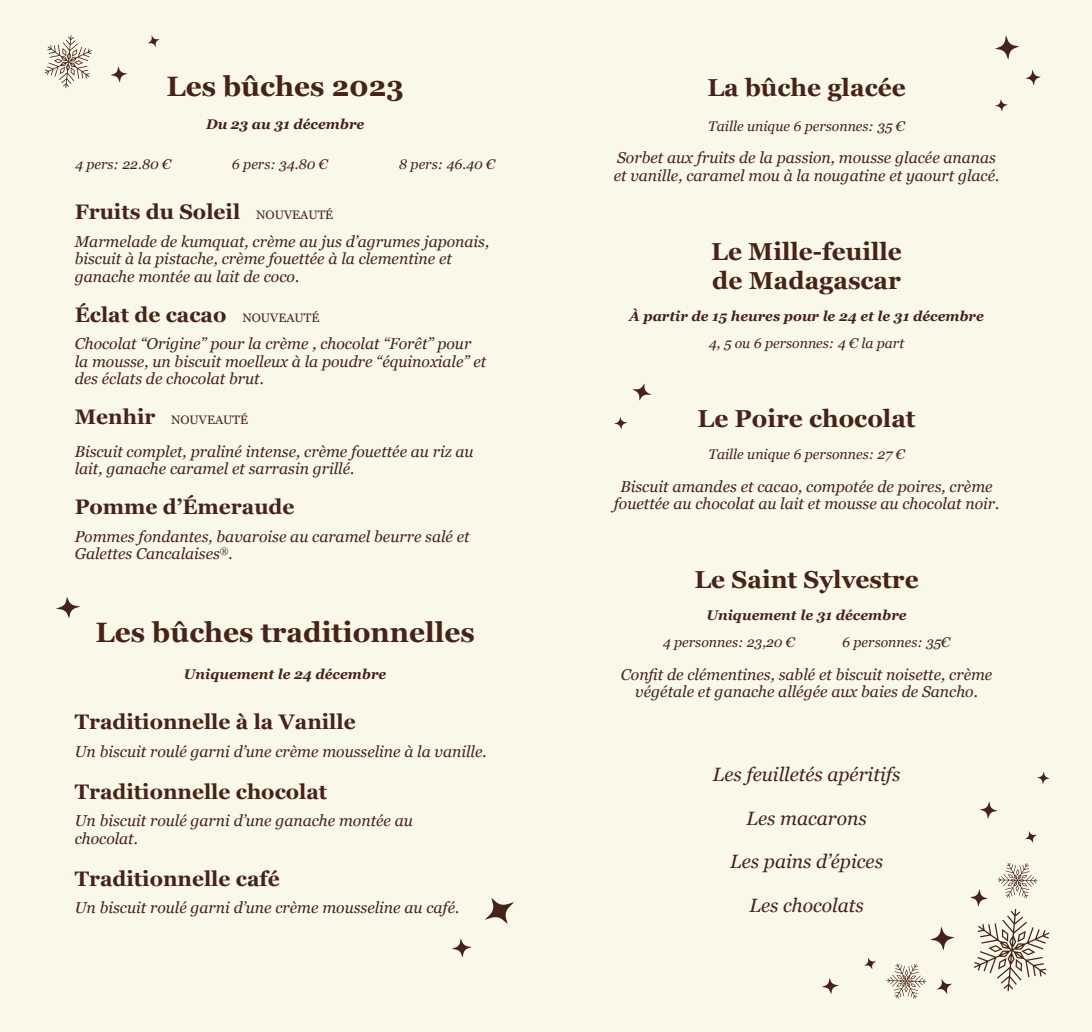
<style>
.page{position:relative;width:1092px;height:1032px;background:#fff}
.page>*{position:absolute;margin:0;border:0;box-sizing:border-box;transform-origin:0 0}
.t1{font:700 28px "Georgia";color:#462316}
.t2{font:700 24.5px/29.4px "Georgia";color:#462316}
.t3{font:700 21px "Georgia";color:#462316}
.t4{font:italic 19.25px "Georgia";color:#462316}
.t5{font:italic 15.75px/17.5px "Georgia";color:#462316}
.t6{font:italic 14px "Georgia";color:#462316}
.t7{font:italic 700 14px "Georgia";color:#462316}
.t8{font:12.25px "Georgia";color:#462316}
.s1{font-weight:400;font-size:12.25px}
.s2{font-weight:700;font-size:21px}
</style>
<div class="page">
<div style="left:0;top:0;width:1091px;height:1032px;background:#faf8e8"></div>
<svg style="left:980px;top:801px;width:17px;height:18px"></svg>
<svg style="left:930px;top:926px;width:24px;height:24px"></svg>
<svg style="left:1025px;top:831px;width:11px;height:12px"></svg>
<svg style="left:1037px;top:772px;width:12px;height:12px"></svg>
<svg style="left:995px;top:35px;width:24px;height:25px"></svg>
<svg style="left:632px;top:383px;width:19px;height:18px"></svg>
<svg style="left:56px;top:597px;width:24px;height:21px"></svg>
<svg style="left:485px;top:898px;width:29px;height:26px"></svg>
<svg style="left:452px;top:938px;width:20px;height:19px"></svg>
<svg style="left:614px;top:417px;width:13px;height:12px"></svg>
<svg style="left:1025px;top:69px;width:15px;height:17px"></svg>
<svg style="left:995px;top:99px;width:12px;height:13px"></svg>
<svg style="left:936px;top:979px;width:16px;height:15px"></svg>
<svg style="left:864px;top:958px;width:12px;height:11px"></svg>
<svg style="left:148px;top:35px;width:12px;height:12px"></svg>
<svg style="left:822px;top:978px;width:16px;height:16px"></svg>
<svg style="left:110px;top:66px;width:18px;height:17px"></svg>
<svg style="left:45px;top:35px;width:47px;height:53px"></svg>
<svg style="left:970px;top:863px;width:79px;height:128px"></svg>
<svg style="left:886px;top:963px;width:40px;height:35px"></svg>
<p class="t1" style="left:166px;top:65px;width:239px">Les bûches 2023</p>
<p class="t7" style="left:206px;top:114px;width:160px">Du 23 au 31 décembre</p>
<p class="t6" style="left:75px;top:154px;width:97px">4 pers: 22.80 €</p>
<p class="t6" style="left:232px;top:154px;width:97px">6 pers: 34.80 €</p>
<p class="t6" style="left:399px;top:154px;width:98px">8 pers: 46.40 €</p>
<p class="t3" style="left:75px;top:196px;width:260px">Fruits du Soleil <span class="s1">NOUVEAUTÉ</span></p>
<p class="t5" style="left:75px;top:232px;width:416px">Marmelade de kumquat, crème au jus d’agrumes japonais, biscuit à la pistache, crème fouettée à la clementine et ganache montée au lait de coco.</p>
<p class="t3" style="left:75px;top:299px;width:246px">Éclat de cacao <span class="s1">NOUVEAUTÉ</span></p>
<p class="t5" style="left:75px;top:334px;width:413px">Chocolat “Origine” pour la crème , chocolat “Forêt” pour la mousse, un biscuit moelleux à la poudre “équinoxiale” et des éclats de chocolat brut.</p>
<p class="t8" style="left:75px;top:411px;width:175px"><span class="s2">Menhir</span> NOUVEAUTÉ</p>
<p class="t5" style="left:75px;top:442px;width:400px">Biscuit complet, praliné intense, crème fouettée au riz au lait, ganache caramel et sarrasin grillé.</p>
<p class="t3" style="left:75px;top:491px;width:221px">Pomme d’Émeraude</p>
<p class="t5" style="left:75px;top:527px;width:396px">Pommes fondantes, bavaroise au caramel beurre salé et<br>Galettes Cancalaises<sup>®</sup>.</p>
<p class="t1" style="left:95px;top:612px;width:381px">Les bûches traditionnelles</p>
<p class="t7" style="left:184px;top:664px;width:204px">Uniquement le 24 décembre</p>
<p class="t3" style="left:75px;top:706px;width:282px">Traditionnelle à la Vanille</p>
<p class="t5" style="left:75px;top:742px;width:413px">Un biscuit roulé garni d’une crème mousseline à la vanille.</p>
<p class="t3" style="left:75px;top:775px;width:254px">Traditionnelle chocolat</p>
<p class="t5" style="left:75px;top:811px;width:340px">Un biscuit roulé garni d’une ganache montée au chocolat.</p>
<p class="t3" style="left:75px;top:862px;width:207px">Traditionnelle café</p>
<p class="t5" style="left:75px;top:898px;width:386px">Un biscuit roulé garni d’une crème mousseline au café.</p>
<p class="t2" style="left:707px;top:71px;width:200px">La bûche glacée</p>
<p class="t6" style="left:708px;top:116px;width:198px">Taille unique 6 personnes: 35 €</p>
<p class="t5" style="left:613px;top:148px;width:387px">Sorbet aux fruits de la passion, mousse glacée ananas et vanille, caramel mou à la nougatine et yaourt glacé.</p>
<p class="t2" style="left:711px;top:235px;width:192px">Le Mille-feuille de Madagascar</p>
<p class="t7" style="left:629px;top:305px;width:356px">À partir de 15 heures pour le 24 et le 31 décembre</p>
<p class="t6" style="left:709px;top:333px;width:197px">4, 5 ou 6 personnes: 4 € la part</p>
<p class="t2" style="left:697px;top:403px;width:220px">Le Poire chocolat</p>
<p class="t6" style="left:708px;top:444px;width:198px">Taille unique 6 personnes: 27 €</p>
<p class="t5" style="left:613px;top:477px;width:387px;text-align:center">Biscuit amandes et cacao, compotée de poires, crème fouettée au chocolat au lait et mousse au chocolat noir.</p>
<p class="t2" style="left:694px;top:564px;width:226px">Le Saint Sylvestre</p>
<p class="t7" style="left:706px;top:605px;width:202px">Uniquement le 31 décembre</p>
<p class="t6" style="left:662px;top:632px;width:134px">4 personnes: 23,20 €</p>
<p class="t6" style="left:842px;top:632px;width:110px">6 personnes: 35€</p>
<p class="t5" style="left:620px;top:665px;width:373px;text-align:center">Confit de clémentines, sablé et biscuit noisette, crème végétale et ganache allégée aux baies de Sancho.</p>
<p class="t4" style="left:712px;top:760px;width:189px">Les feuilletés apéritifs</p>
<p class="t4" style="left:746px;top:804px;width:122px">Les macarons</p>
<p class="t4" style="left:730px;top:848px;width:154px">Les pains d’épices</p>
<p class="t4" style="left:749px;top:891px;width:116px">Les chocolats</p>
</div>
